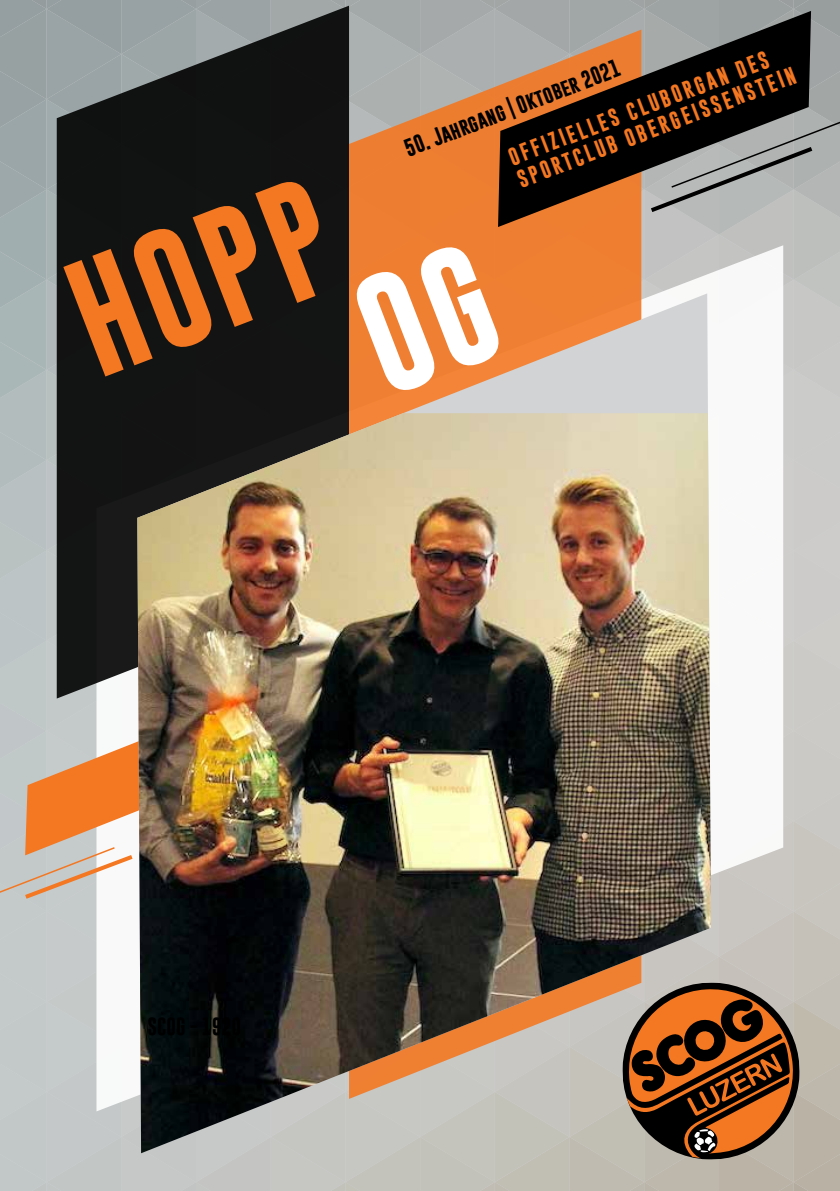
<style>
.page{position:relative;width:840px;height:1191px;background:#fff}
.page>*{position:absolute;margin:0;border:0;box-sizing:border-box;transform-origin:0 0}
.t1{font:700 120px "Gobold";color:#f47721}
.t2{font:700 18px/24px "Gobold";color:#f47721}
.t3{font:700 18px "Gobold";color:#000}
</style>
<div class="page">
<img style="left:0;top:0;width:839px;height:1191px">
<h1 class="t1" style="left:49px;top:251px;width:268px;rotate:-21deg">HOPP</h1>
<p class="t2" style="left:505px;top:146px;width:278px;rotate:-21deg">Offizielles Cluborgan des<br>Spo</p>
<p class="t3" style="left:401px;top:138px;width:230px;rotate:-21deg">50. Jahrgang | Oktober 2021</p>
<p class="t2" style="left:548px;top:156px;width:261px;rotate:-21deg">rtclub Obergeissenstein</p>
</div>
